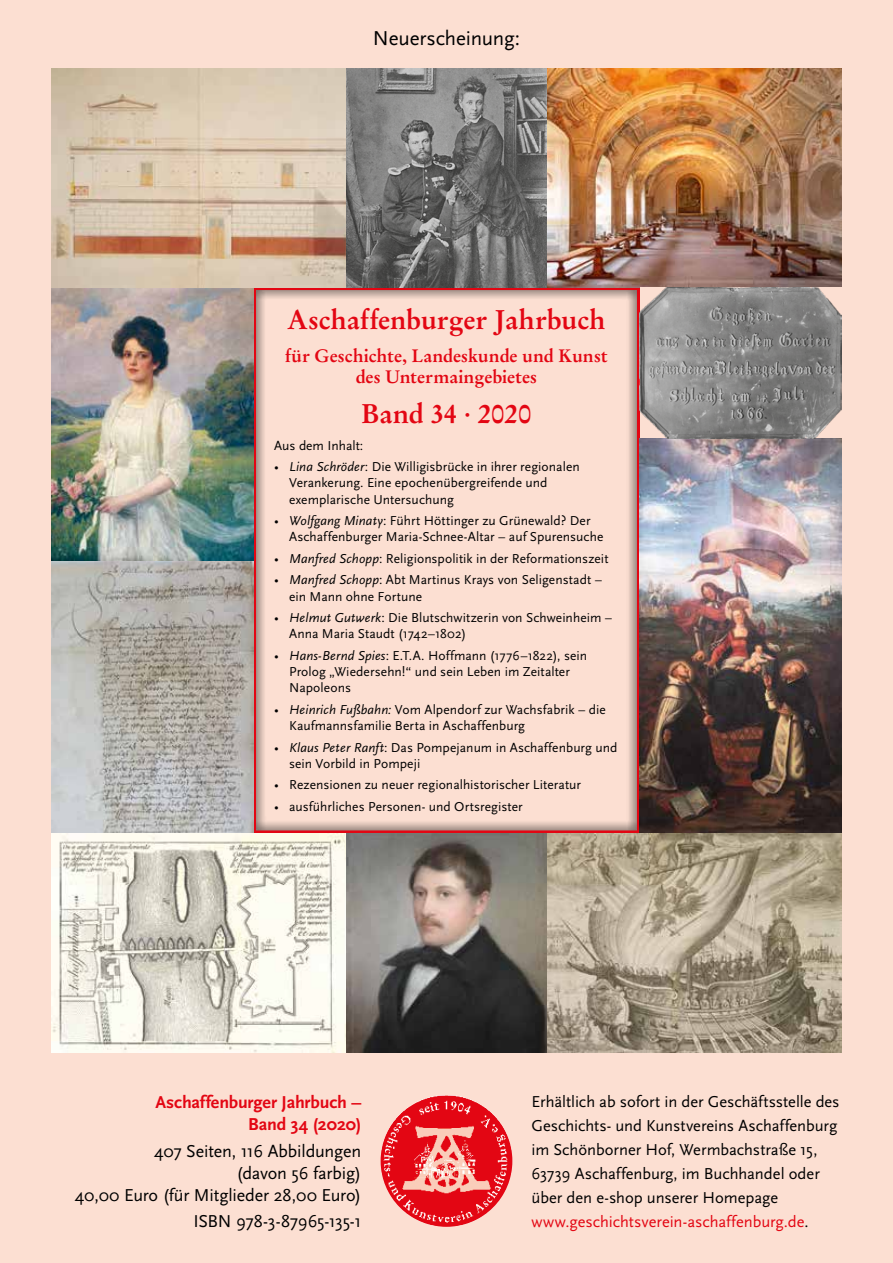
<style>
.page{position:relative;width:893px;height:1263px;background:#fcdfd2}
.page>*{position:absolute;margin:0;border:0;box-sizing:border-box;transform-origin:0 0}
.t1{font:700 27px "Stempel Garamond";letter-spacing:-.01em;color:#e30613}
.t2{font:21px "Scala Sans";letter-spacing:-.005em;color:#000}
.t3{font:18px/22px "Scala Sans";letter-spacing:-.01em;color:#000;text-align:right}
.t4{font:700 18px/21.6px "Stempel Garamond";letter-spacing:-.005em;color:#e30613;text-align:center}
.t5{font:700 18px/22px "Scala Sans";letter-spacing:-.005em;color:#e30613;text-align:right}
.t6{font:16.5px/23.9px "Scala Sans";letter-spacing:-.005em;color:#000}
.t7{font:13.5px/16.2px "Scala Sans";letter-spacing:.005em;color:#000}
.s1{font-style:italic}
.s2{color:#e30613}
</style>
<div class="page">
<img style="left:381px;top:1095px;width:131px;height:132px;border-radius:66px">
<svg style="left:257px;top:291px;width:379px;height:538px"></svg>
<div style="left:253px;top:287px;width:387px;height:546px;border:3px solid #e30613"></div>
<img style="left:51px;top:287px;width:202px;height:546px">
<img style="left:51px;top:833px;width:791px;height:219px">
<img style="left:51px;top:68px;width:791px;height:219px">
<img style="left:640px;top:438px;width:202px;height:395px">
<svg style="left:640px;top:287px;width:202px;height:151px;background:#8e8d8c"></svg>
<h2 class="t2" style="left:373px;top:27px;width:149px">Neuerscheinung:</h2>
<h1 class="t1" style="left:287px;top:303px;width:320px">Aschaffenburger Jahrbuch</h1>
<h3 class="t4" style="left:285px;top:344px;width:324px">für Geschichte, Landeskunde und Kunst des Untermaingebietes</h3>
<h1 class="t1" style="left:361px;top:397px;width:172px">Band 34 · 2020</h1>
<p class="t7" style="left:274px;top:437px;width:91px">Aus dem Inhalt:</p>
<p class="t7" style="left:289px;top:459px;width:292px;text-indent:-15px">• <span class="s1">Lina Schröder</span>: Die Willigisbrücke in ihrer regionalen<br>Verankerung. Eine epochenübergreifende und exemplarische Untersuchung</p>
<p class="t7" style="left:289px;top:513px;width:316px;text-indent:-15px">• <span class="s1">Wolfgang Minaty</span>: Führt Höttinger zu Grünewald? Der<br>Aschaffenburger Maria-Schnee-Altar – auf Spurensuche</p>
<p class="t7" style="left:274px;top:551px;width:336px">• <span class="s1">Manfred Schopp</span>: Religionspolitik in der Reformationszeit</p>
<p class="t7" style="left:289px;top:572px;width:314px;text-indent:-15px">• <span class="s1">Manfred Schopp</span>: Abt Martinus Krays von Seligenstadt – ein Mann ohne Fortune</p>
<p class="t7" style="left:289px;top:610px;width:325px;text-indent:-15px">• <span class="s1">Helmut Gutwerk</span>: Die Blutschwitzerin von Schweinheim –<br>Anna Maria Staudt (1742–1802)</p>
<p class="t7" style="left:289px;top:648px;width:300px;text-indent:-15px">• <span class="s1">Hans-Bernd Spies</span>: E.T.A. Hoffmann (1776–1822), sein<br>Prolog „Wiedersehn!“ und sein Leben im Zeitalter<br>Napoleons</p>
<p class="t7" style="left:289px;top:701px;width:318px;text-indent:-15px">• <span class="s1">Heinrich Fußbahn:</span> Vom Alpendorf zur Wachsfabrik – die<br>Kaufmannsfamilie Berta in Aschaffenburg</p>
<p class="t7" style="left:289px;top:739px;width:330px;text-indent:-15px">• <span class="s1">Klaus Peter Ranft</span>: Das Pompejanum in Aschaffenburg und sein Vorbild in Pompeji</p>
<p class="t7" style="left:274px;top:777px;width:308px">• Rezensionen zu neuer regionalhistorischer Literatur</p>
<p class="t7" style="left:274px;top:798px;width:250px">• ausführliches Personen- und Ortsregister</p>
<h3 class="t5" style="left:155px;top:1092px;width:207px">Aschaffenburger Jahrbuch –<br>Band 34 (2020)</h3>
<h3 class="t3" style="left:75px;top:1140px;width:288px">407 Seiten, 116 Abbildungen<br>(davon 56 farbig)<br>40,00 Euro (für Mitglieder 28,00 Euro)</h3>
<h3 class="t3" style="left:193px;top:1210px;width:170px">ISBN 978-3-87965-135-1</h3>
<p class="t6" style="left:531px;top:1090px;width:310px">Erhältlich ab sofort in der Geschäftsstelle des Geschichts- und Kunstvereins Aschaffenburg im Schönborner Hof, Wermbachstraße 15, 63739 Aschaffenburg, im Buchhandel oder über den e-shop unserer Homepage <span class="s2">www.geschichtsverein-aschaffenburg.de</span>.</p>
</div>
